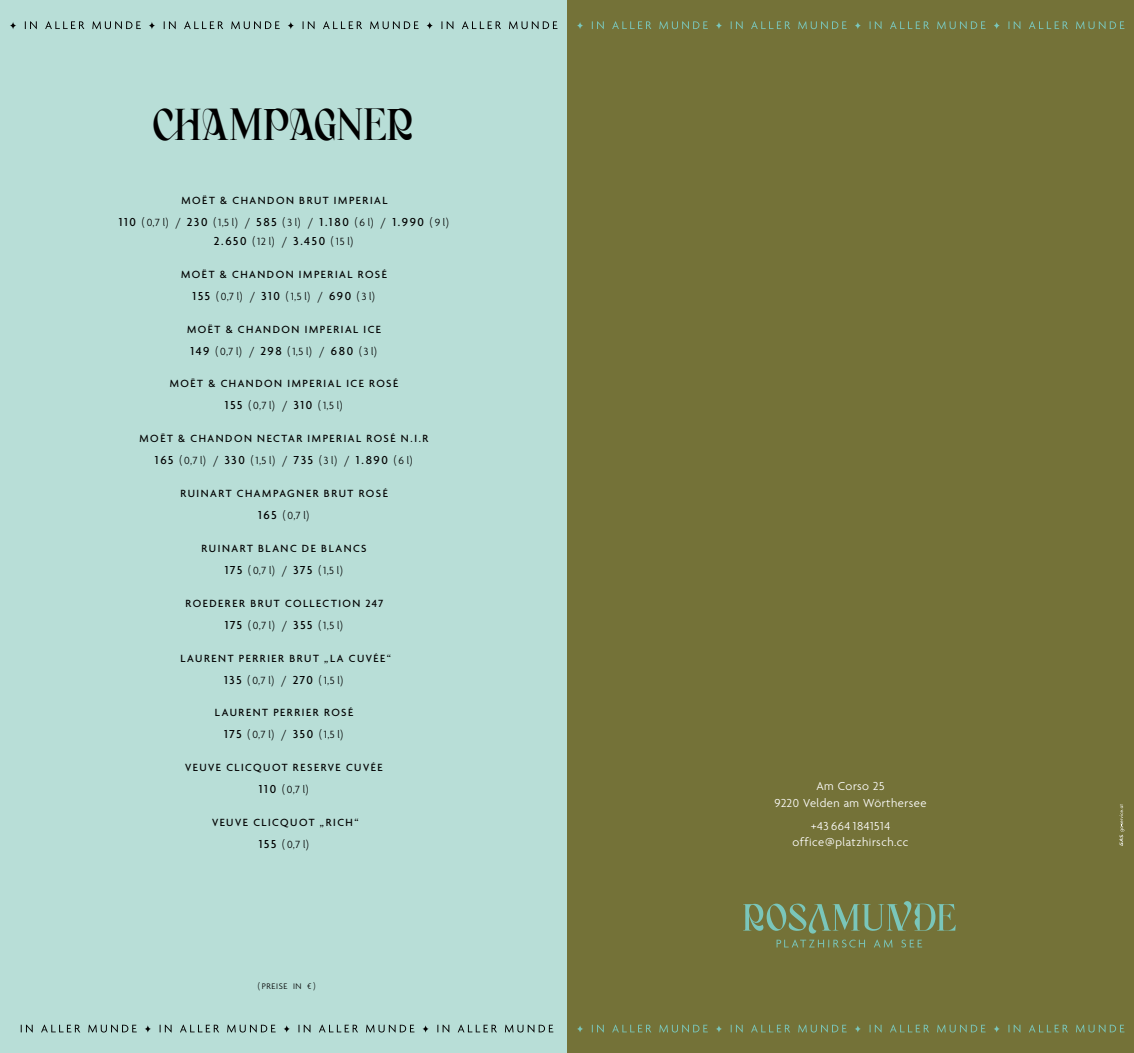
<style>
.page{position:relative;width:1134px;height:1053px;background:#fff}
.page>*{position:absolute;margin:0;border:0;box-sizing:border-box;transform-origin:0 0}
.t1{font:45px "Bagerich";letter-spacing:-.01em;color:#000}
.t2{font:300 12.5px/16.2px "Agenda One";letter-spacing:.04em;color:#fff;text-align:center}
.t3{font:500 11.25px/22.1px "Agenda One";letter-spacing:.135em;color:#000;text-align:center}
.t4{font:300 11.25px/22.1px "Agenda One";color:#000;text-align:center}
.t5{font:300 8.75px "Agenda One";letter-spacing:.07em;color:#000}
.s1{font-weight:500}
.s2{font-weight:500;font-size:12.5px}
.s3{font-size:12.5px}
.s4{font-weight:300}
</style>
<div class="page">
<div style="left:0;top:0;width:567px;height:1052px;background:#b8ded7"></div>
<svg style="left:10px;top:21px;width:547px;height:9px"></svg>
<svg style="left:21px;top:1024px;width:532px;height:9px"></svg>
<div style="left:567px;top:0;width:567px;height:1052px;background:#747238"></div>
<svg style="left:743px;top:901px;width:213px;height:46px"></svg>
<svg style="left:577px;top:21px;width:547px;height:9px"></svg>
<svg style="left:577px;top:1024px;width:547px;height:9px"></svg>
<svg style="left:1119px;top:804px;width:5px;height:41px"></svg>
<h1 class="t1" style="left:153px;top:92px;width:262px">CHAMPAGNER</h1>
<p class="t4" style="left:119px;top:190px;width:332px"><span class="s1">MOËT &amp; CHANDON BRUT IMPERIAL<br></span><span class="s2">110</span> (0,7 l) / <span class="s2">230</span> (1,5 l) / <span class="s2">585</span> (3 l) / <span class="s2">1.180</span> (6 l) / <span class="s2">1.990</span> (9 l)</p>
<p class="t4" style="left:214px;top:230px;width:141px"><span class="s2">2.650</span> (12 l) / <span class="s2">3.450</span> (15 l)</p>
<p class="t3" style="left:181px;top:263px;width:207px">MOËT &amp; CHANDON IMPERIAL ROSÉ<br><span class="s3">155</span> <span class="s4">(0,7 l) /</span> <span class="s3">310</span> <span class="s4">(1,5 l) /</span> <span class="s3">690</span> <span class="s4">(3 l)</span></p>
<p class="t3" style="left:187px;top:318px;width:196px">MOËT &amp; CHANDON IMPERIAL ICE<br><span class="s3">149</span> <span class="s4">(0,7 l) /</span> <span class="s3">298</span> <span class="s4">(1,5 l) /</span> <span class="s3">680</span> <span class="s4">(3 l)</span></p>
<p class="t3" style="left:170px;top:373px;width:230px">MOËT &amp; CHANDON IMPERIAL ICE ROSÉ<br><span class="s3">155</span> <span class="s4">(0,7 l) /</span> <span class="s3">310</span> <span class="s4">(1,5 l)</span></p>
<p class="t3" style="left:140px;top:427px;width:290px">MOËT &amp; CHANDON NECTAR IMPERIAL ROSÉ N.I.R<br><span class="s3">165</span> <span class="s4">(0,7 l) /</span> <span class="s3">330</span> <span class="s4">(1,5 l) /</span> <span class="s3">735</span> <span class="s4">(3 l) /</span> <span class="s3">1.890</span> <span class="s4">(6 l)</span></p>
<p class="t3" style="left:180px;top:482px;width:209px">RUINART CHAMPAGNER BRUT ROSÉ<br><span class="s3">165</span> <span class="s4">(0,7 l)</span></p>
<p class="t3" style="left:202px;top:537px;width:167px">RUINART BLANC DE BLANCS<br><span class="s3">175</span> <span class="s4">(0,7 l) /</span> <span class="s3">375</span> <span class="s4">(1,5 l)</span></p>
<p class="t3" style="left:185px;top:592px;width:199px">ROEDERER BRUT COLLECTION 247<br><span class="s3">175</span> <span class="s4">(0,7 l) /</span> <span class="s3">355</span> <span class="s4">(1,5 l)</span></p>
<p class="t3" style="left:180px;top:647px;width:212px">LAURENT PERRIER BRUT „LA CUVÉE“<br><span class="s3">135</span> <span class="s4">(0,7 l) /</span> <span class="s3">270</span> <span class="s4">(1,5 l)</span></p>
<p class="t3" style="left:215px;top:701px;width:140px">LAURENT PERRIER ROSÉ<br><span class="s3">175</span> <span class="s4">(0,7 l) /</span> <span class="s3">350</span> <span class="s4">(1,5 l)</span></p>
<p class="t3" style="left:185px;top:756px;width:199px">VEUVE CLICQUOT RESERVE CUVÉE<br><span class="s3">110</span> <span class="s4">(0,7 l)</span></p>
<p class="t3" style="left:212px;top:811px;width:148px">VEUVE CLICQUOT „RICH“<br><span class="s3">155</span> <span class="s4">(0,7 l)</span></p>
<p class="t5" style="left:257px;top:981px;width:62px">(PREISE IN €)</p>
<p class="t2" style="left:774px;top:778px;width:153px">Am Corso 25<br>9220 Velden am Wörthersee</p>
<p class="t2" style="left:792px;top:818px;width:117px">+43 664 1841514 office@platzhirsch.cc</p>
</div>
